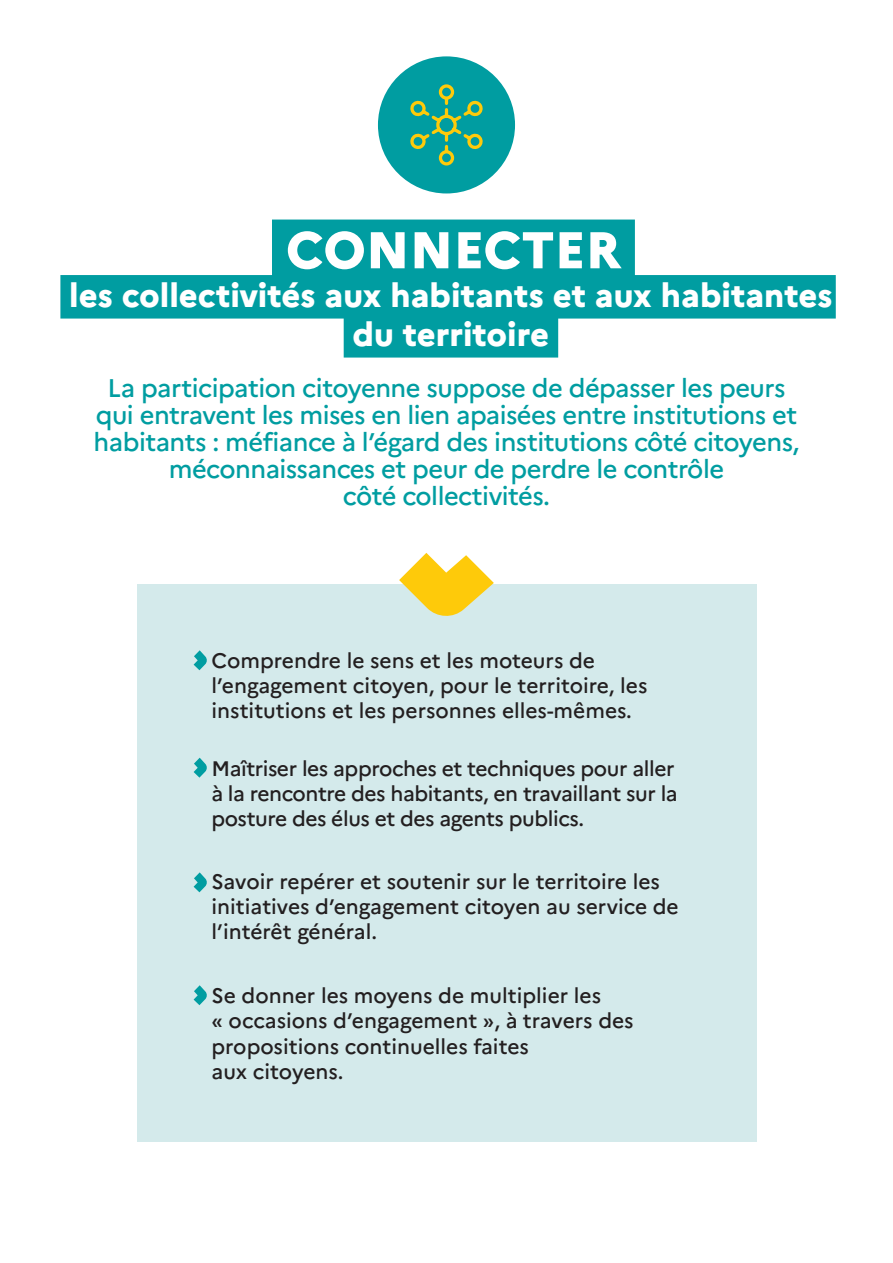
<style>
.page{position:relative;width:893px;height:1263px;background:#fff}
.page>*{position:absolute;margin:0;border:0;box-sizing:border-box;transform-origin:0 0}
.t1{font:800 51.6px "Marianne";color:#fff}
.t2{font:800 33px "Marianne";color:#fff}
.t3{font:500 25.5px/27px "Marianne";letter-spacing:-.02em;color:#009da1;text-align:center}
.t4{font:500 21px/25.2px "Marianne";color:#231f20}
.t5{font:500 21px/25.2px "Marianne";letter-spacing:-.02em;color:#231f20}
</style>
<div class="page">
<div style="left:272px;top:220px;width:363px;height:58px;background:#009da1"></div>
<div style="left:60px;top:275px;width:776px;height:44px;background:#009da1"></div>
<div style="left:344px;top:314px;width:214px;height:44px;background:#009da1"></div>
<div style="left:378px;top:56px;width:137px;height:137px;background:#009da1;border-radius:50%"></div>
<svg style="left:410px;top:84px;width:73px;height:82px"></svg>
<div style="left:137px;top:584px;width:619px;height:558px;background:#d4eaeb"></div>
<svg style="left:399px;top:553px;width:95px;height:63px"></svg>
<svg style="left:194px;top:650px;width:13px;height:20px"></svg>
<svg style="left:194px;top:758px;width:13px;height:20px"></svg>
<svg style="left:194px;top:872px;width:13px;height:20px"></svg>
<svg style="left:194px;top:985px;width:13px;height:20px"></svg>
<p class="t1" style="left:286px;top:218px;width:337px">CONNECTER</p>
<p class="t2" style="left:69px;top:275px;width:765px">les collectivités aux habitants et aux habitantes</p>
<p class="t2" style="left:353px;top:314px;width:198px">du territoire</p>
<p class="t3" style="left:94px;top:375px;width:707px">La participation citoyenne suppose de dépasser les peurs qui entravent les mises en lien apaisées entre institutions et habitants : méfiance à l’égard des institutions côté citoyens, méconnaissances et peur de perdre le contrôle</p>
<p class="t3" style="left:343px;top:483px;width:209px">côté collectivités.</p>
<p class="t4" style="left:211px;top:647px;width:437px">Comprendre le sens et les moteurs de l’engagement citoyen, pour le territoire, les institutions et les personnes elles-mêmes.</p>
<p class="t5" style="left:211px;top:756px;width:468px">Maîtriser les approches et techniques pour aller à la rencontre des habitants, en travaillant sur la posture des élus et des agents publics.</p>
<p class="t4" style="left:211px;top:869px;width:469px">Savoir repérer et soutenir sur le territoire les initiatives d’engagement citoyen au service de l’intérêt général.</p>
<p class="t4" style="left:211px;top:983px;width:391px">Se donner les moyens de multiplier les</p>
<p class="t4" style="left:211px;top:1008px;width:424px">« occasions d’engagement », à travers des propositions continuelles faites</p>
<p class="t4" style="left:211px;top:1059px;width:133px">aux citoyens.</p>
</div>
